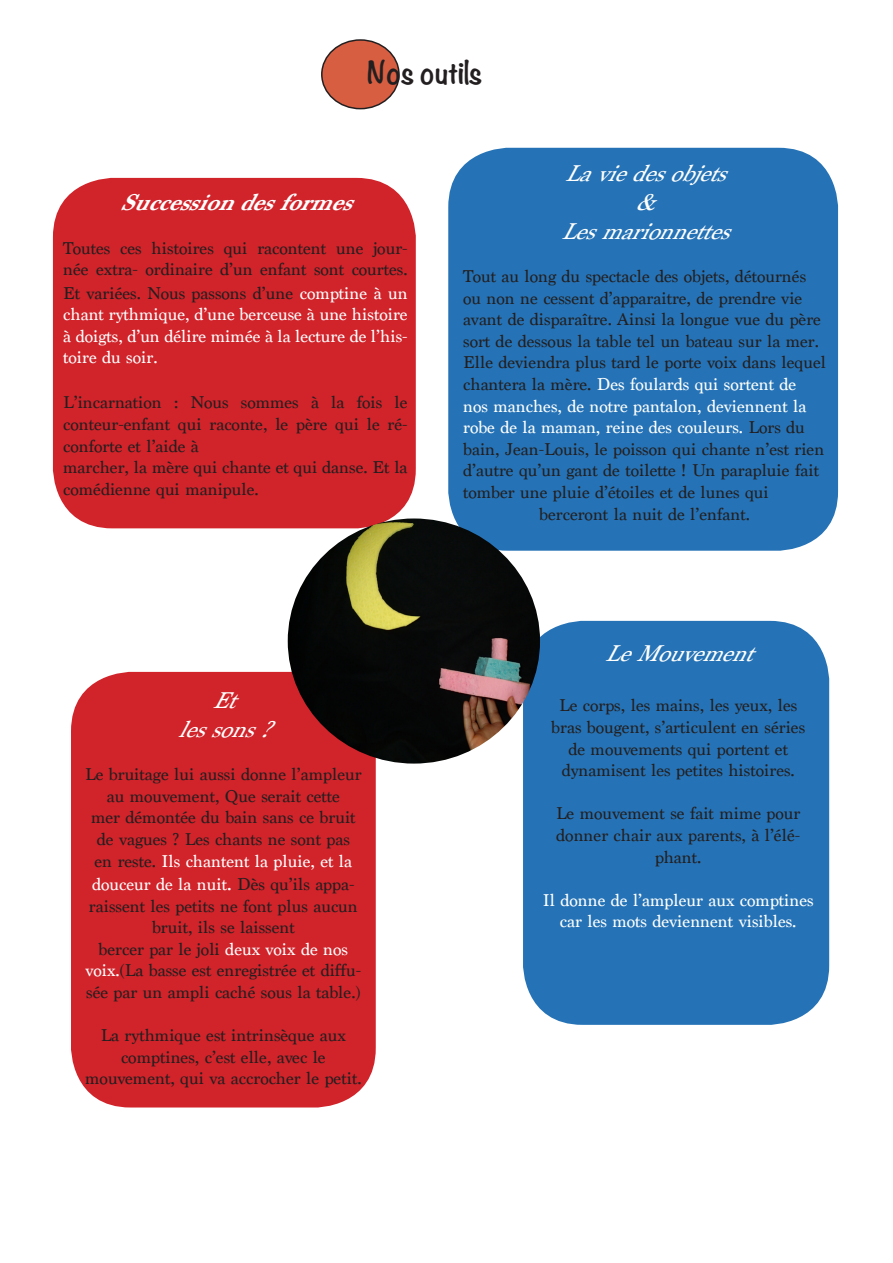
<style>
.page{position:relative;width:893px;height:1263px;background:#fff}
.page>*{position:absolute;margin:0;border:0;box-sizing:border-box;transform-origin:0 0}
.t1{font:700 28.5px "Noteworthy";color:#231f20}
.t2{font:italic 24px "Marion";color:#fff}
.t3{font:italic 700 24px "Marion";color:#fff}
.t4{font:18px/21.6px "Marion";color:#231f20;text-align:center}
.t5{font:18px/21.6px "Marion";color:#fff;text-align:justify}
.s1{color:#231f20}
.s2{color:#fff}
.s3{font-size:19.5px;color:#fff}
</style>
<div class="page">
<div style="left:322px;top:40px;width:77px;height:69px;background:#d85e42;border-radius:50%"></div>
<div style="left:321px;top:39px;width:79px;height:70px;border:2px solid #231f20;border-radius:50%"></div>
<div style="left:523px;top:621px;width:306px;height:404px;background:#2573b6;border-radius:60px"></div>
<div style="left:71px;top:672px;width:305px;height:435px;background:#d1232a;border-radius:60px"></div>
<div style="left:448px;top:148px;width:390px;height:403px;background:#2573b6;border-radius:60px"></div>
<div style="left:53px;top:178px;width:363px;height:350px;background:#d1232a;border-radius:60px"></div>
<img style="left:288px;top:518px;width:252px;height:245px">
<p class="t1" style="left:367px;top:47px;width:117px">Nos outils</p>
<p class="t3" style="left:120px;top:188px;width:248px">Successiondesformes</p>
<p class="t4" style="left:63px;top:237px;width:346px;text-align:left">Toutes ces histoires qui racontent une jour&shy;née extra- ordinaire d’un enfant sont courtes.</p>
<p class="t5" style="left:63px;top:282px;width:346px"><span class="s1">Et variées. Nous passons d’une</span> comptine à un chant rythmique, d’une berceuse à une histoire à doigts, d’un délire mimée à la lecture de l’his&shy;toire du soir.</p>
<p class="t4" style="left:63px;top:392px;width:346px;text-align:justify">L’incarnation : Nous sommes à la fois le conteur-enfant qui raconte, le père qui le ré&shy;conforte et l’aide à</p>
<p class="t4" style="left:63px;top:457px;width:346px;text-align:left">marcher, la mère qui chante et qui danse. Et la comédienne qui manipule.</p>
<p class="t2" style="left:212px;top:686px;width:40px">Et</p>
<p class="t2" style="left:178px;top:715px;width:108px">lessons?</p>
<p class="t4" style="left:85px;top:764px;width:278px">Le bruitage lui aussi donne l’ampleur au mouvement, Que serait cette<br>mer démontée du bain sans ce bruit de vagues ? Les chants ne sont pas<br>en reste. <span class="s2">Ils chantent la pluie, et la</span></p>
<p class="t4" style="left:89px;top:873px;width:270px"><span class="s2">douceur de la nuit</span><span class="s3">.</span> Dès qu’ils appa&shy;raissent les petits ne font plus aucun bruit, ils se laissent</p>
<p class="t4" style="left:86px;top:938px;width:277px">bercer par le joli <span class="s2">deux voix de nos voix.</span>(La basse est enregistrée et diffu&shy;sée par un ampli caché sous la table.)</p>
<p class="t4" style="left:101px;top:1025px;width:247px">La rythmique est intrinsèque aux comptines, c’est elle, avec le</p>
<p class="t4" style="left:85px;top:1068px;width:278px">mouvement, qui va accrocher le petit.</p>
<p class="t2" style="left:564px;top:159px;width:178px">Laviedesobjets</p>
<p class="t2" style="left:636px;top:188px;width:35px">&amp;</p>
<p class="t2" style="left:561px;top:217px;width:185px">Lesmarionnettes</p>
<p class="t4" style="left:463px;top:266px;width:364px;text-align:left">Tout au long du spectacle des objets, détournés ou non ne cessent d’apparaitre, de prendre vie avant de disparaître. Ainsi la longue vue du père sort de dessous la table tel un bateau sur la mer.<br>Elle deviendra plus tard le porte voix dans lequel chantera la mère. <span class="s2">Des foulards qui sortent de<br>nos manches, de notre pantalon, deviennent la robe de la maman, reine des couleurs.</span> Lors du bain, Jean-Louis, le poisson qui chante n’est rien d’autre qu’un gant de toilette ! Un parapluie fait tomber une pluie d’étoiles et de lunes qui</p>
<p class="t4" style="left:539px;top:503px;width:212px">berceront la nuit de l’enfant.</p>
<p class="t2" style="left:604px;top:639px;width:164px">LeMouvement</p>
<p class="t4" style="left:551px;top:695px;width:255px">Le corps, les mains, les yeux, les bras bougent, s’articulent en séries de mouvements qui portent et dynamisent les petites histoires.</p>
<p class="t4" style="left:556px;top:803px;width:246px">Le mouvement se fait mime pour</p>
<p class="t4" style="left:556px;top:825px;width:245px">donner chair aux parents, à l’élé&shy;phant.</p>
<p class="t5" style="left:543px;top:889px;width:273px;text-align:center">Il donne de l’ampleur aux comptines car les mots deviennent visibles.</p>
</div>
